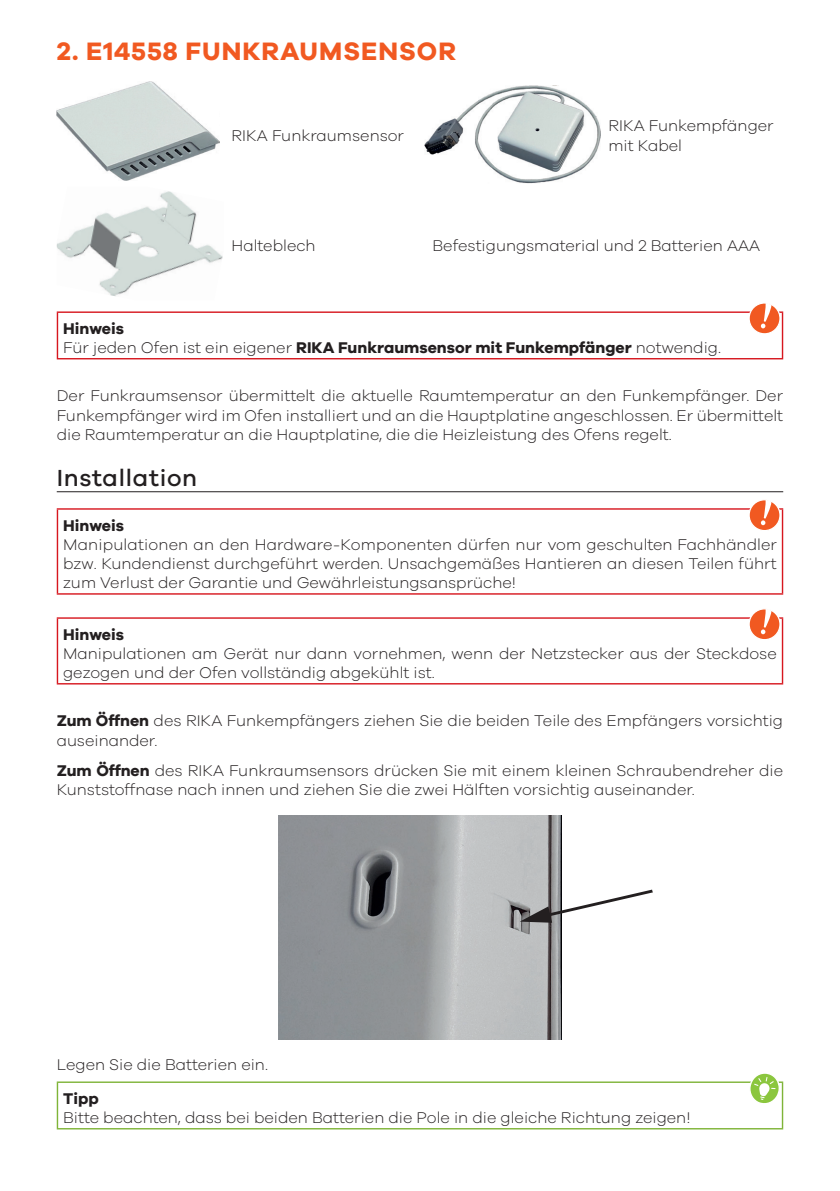
<style>
.page{position:relative;width:840px;height:1191px;background:#fff}
.page>*{position:absolute;margin:0;border:0;box-sizing:border-box;transform-origin:0 0}
.t1{font:700 26px "Galano Grotesque";letter-spacing:.04em;color:#f15921}
.H2_-_SubHeader{font:500 24px "Galano Grotesque";letter-spacing:.03em;color:#231f20}
.BT_-_BodyText{font:300 16px/19.2px "Galano Grotesque";color:#231f20}
.Tabellen_Hinweis_Tip{font:300 16px/19.2px "Galano Grotesque";color:#231f20;text-align:justify}
.Tabellen_Hinweis_Tip-2{font:700 16px "Galano Grotesque";color:#231f20}
.s1{font-weight:700}
</style>
<div class="page">
<hr style="left:57px;top:491px;width:725px;height:1px;background:#231f20">
<img style="left:57px;top:81px;width:162px;height:100px">
<img style="left:424px;top:86px;width:176px;height:98px">
<img style="left:57px;top:191px;width:166px;height:105px">
<hr style="left:57px;top:311px;width:725px;height:2px;background:#d7171f">
<hr style="left:57px;top:313px;width:1px;height:45px;background:#d7171f">
<hr style="left:781px;top:313px;width:1px;height:45px;background:#d7171f">
<hr style="left:57px;top:358px;width:725px;height:1px;background:#d7171f">
<hr style="left:57px;top:508px;width:725px;height:1px;background:#d7171f">
<hr style="left:57px;top:509px;width:1px;height:84px;background:#d7171f">
<hr style="left:781px;top:509px;width:1px;height:84px;background:#d7171f">
<hr style="left:57px;top:593px;width:725px;height:1px;background:#d7171f">
<hr style="left:57px;top:617px;width:725px;height:2px;background:#d7171f">
<hr style="left:57px;top:619px;width:1px;height:64px;background:#d7171f">
<hr style="left:781px;top:619px;width:1px;height:64px;background:#d7171f">
<hr style="left:57px;top:683px;width:725px;height:1px;background:#d7171f">
<img style="left:278px;top:815px;width:283px;height:224px">
<hr style="left:57px;top:1081px;width:725px;height:2px;background:#7fb438">
<hr style="left:57px;top:1083px;width:1px;height:45px;background:#7fb438">
<hr style="left:781px;top:1083px;width:1px;height:45px;background:#7fb438">
<hr style="left:57px;top:1128px;width:725px;height:1px;background:#7fb438">
<div style="left:748px;top:303px;width:31px;height:31px;background:#f15921;border-radius:50%"></div>
<div style="left:748px;top:302px;width:32px;height:32px;border:1px solid #fff;border-radius:50%"></div>
<svg style="left:760px;top:303px;width:11px;height:25px"></svg>
<svg style="left:748px;top:499px;width:31px;height:32px"></svg>
<div style="left:748px;top:499px;width:32px;height:32px;border:1px solid #fff;border-radius:50%"></div>
<svg style="left:760px;top:499px;width:11px;height:26px"></svg>
<svg style="left:748px;top:608px;width:31px;height:32px"></svg>
<div style="left:748px;top:608px;width:32px;height:32px;border:1px solid #fff;border-radius:50%"></div>
<svg style="left:760px;top:608px;width:11px;height:26px"></svg>
<svg style="left:748px;top:1073px;width:31px;height:30px"></svg>
<svg style="left:519px;top:887px;width:134px;height:35px"></svg>
<p class="t1" style="left:57px;top:35px;width:400px">2. E14558 FUNKRAUMSENSOR</p>
<p class="BT_-_BodyText" style="left:231px;top:125px;width:174px">RIKA Funkraumsensor</p>
<p class="BT_-_BodyText" style="left:608px;top:116px;width:167px">RIKA Funkempfänger mit Kabel</p>
<p class="BT_-_BodyText" style="left:231px;top:236px;width:86px">Halteblech</p>
<p class="BT_-_BodyText" style="left:432px;top:236px;width:329px">Befestigungsmaterial und 2 Batterien AAA</p>
<p class="Tabellen_Hinweis_Tip-2" style="left:63px;top:318px;width:62px">Hinweis</p>
<p class="Tabellen_Hinweis_Tip" style="left:63px;top:337px;width:659px">Für jeden Ofen ist ein eigener <span class="s1">RIKA Funkraumsensor mit Funkempfänger</span> notwendig.</p>
<p class="BT_-_BodyText" style="left:57px;top:386px;width:727px;text-align:justify">Der Funkraumsensor übermittelt die aktuelle Raumtemperatur an den Funkempfänger. Der Funkempfänger wird im Ofen installiert und an die Hauptplatine angeschlossen. Er übermittelt die Raumtemperatur an die Hauptplatine, die die Heizleistung des Ofens regelt.</p>
<p class="H2_-_SubHeader" style="left:57px;top:463px;width:142px">Installation</p>
<p class="Tabellen_Hinweis_Tip-2" style="left:63px;top:515px;width:62px">Hinweis</p>
<p class="Tabellen_Hinweis_Tip" style="left:63px;top:534px;width:714px">Manipulationen an den Hardware-Komponenten dürfen nur vom geschulten Fachhändler bzw. Kundendienst durchgeführt werden. Unsachgemäßes Hantieren an diesen Teilen führt zum Verlust der Garantie und Gewährleistungsansprüche!</p>
<p class="Tabellen_Hinweis_Tip-2" style="left:63px;top:624px;width:62px">Hinweis</p>
<p class="Tabellen_Hinweis_Tip" style="left:63px;top:643px;width:714px">Manipulationen am Gerät nur dann vornehmen, wenn der Netzstecker aus der Steckdose gezogen und der Ofen vollständig abgekühlt ist.</p>
<p class="BT_-_BodyText" style="left:57px;top:711px;width:727px"><span class="s1">Zum Öffnen</span> des RIKA Funkempfängers ziehen Sie die beiden Teile des Empfängers vorsichtig auseinander.</p>
<p class="BT_-_BodyText" style="left:57px;top:760px;width:727px"><span class="s1">Zum Öffnen</span> des RIKA Funkraumsensors drücken Sie mit einem kleinen Schraubendreher die<br>Kunststoffnase nach innen und ziehen Sie die zwei Hälften vorsichtig auseinander.</p>
<p class="BT_-_BodyText" style="left:57px;top:1054px;width:213px">Legen Sie die Batterien ein.</p>
<p class="Tabellen_Hinweis_Tip-2" style="left:63px;top:1088px;width:37px">Tipp</p>
<p class="Tabellen_Hinweis_Tip" style="left:63px;top:1107px;width:628px">Bitte beachten, dass bei beiden Batterien die Pole in die gleiche Richtung zeigen!</p>
</div>
